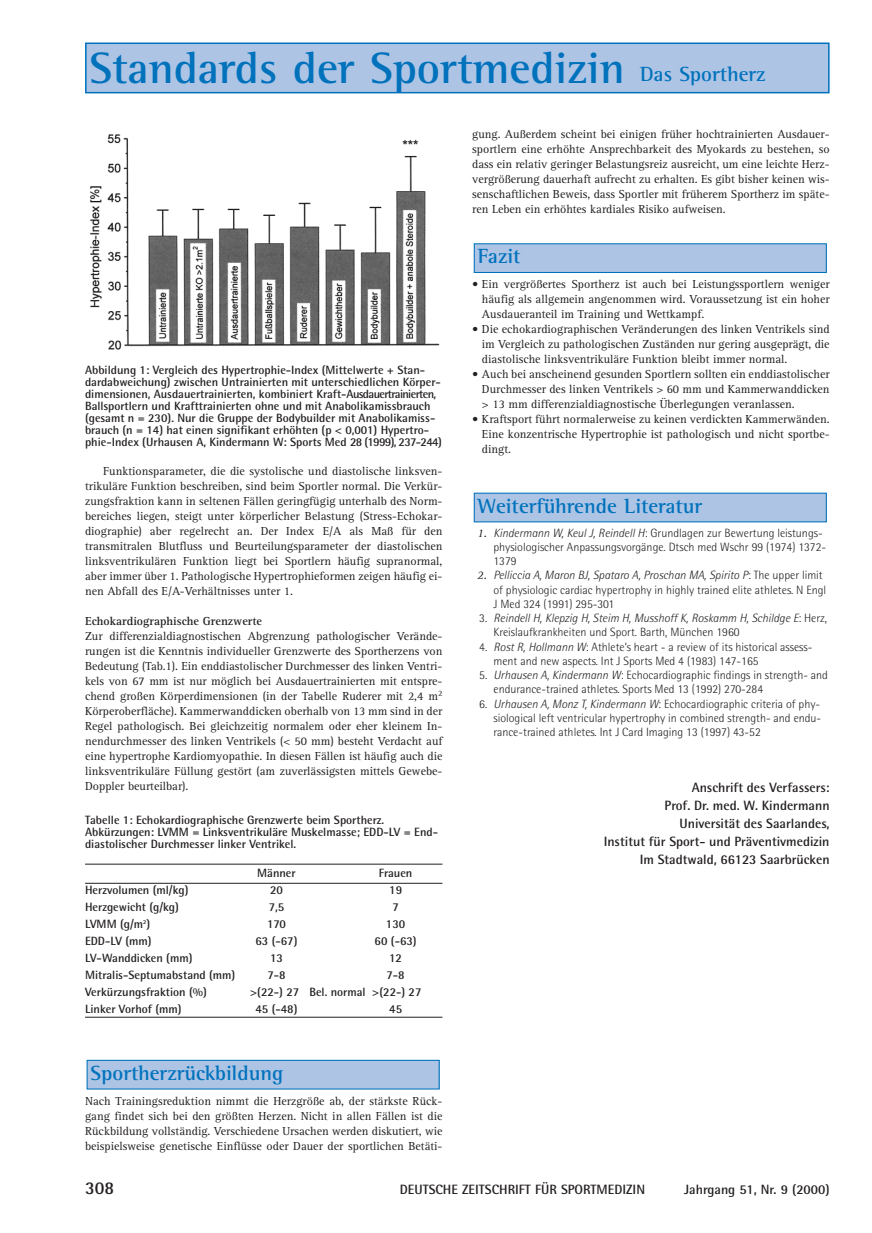
<style>
.page{position:relative;width:872px;height:1233px;background:#fff}
.page>*{position:absolute;margin:0;border:0;box-sizing:border-box;transform-origin:0 0}
.t1{font:700 45px "Rotis Semi Serif";color:#0072bc}
.t2{font:700 21px "Rotis Semi Serif";color:#0072bc}
.t3{font:700 18px "Rotis Semi Sans";color:#231f20}
.t4{font:700 13.5px/18px "Rotis Semi Sans";color:#231f20;text-align:right}
.t5{font:12px/15px "Rotis Serif";color:#231f20;text-align:justify}
.t6{font:700 12px/12px "Rotis Semi Sans";color:#231f20}
.t7{font:300 12px/14.2px "Rotis Semi Sans";color:#231f20}
.t8{font:700 12px "Rotis Serif";color:#231f20}
.s1{font-size:21px}
.s2{font-family:"Rotis Serif";font-weight:400;font-style:italic}
.s3{font-style:italic}
</style>
<div class="page">
<div style="left:86px;top:43px;width:742px;height:50px;background:#adc4e5"></div>
<div style="left:85px;top:43px;width:744px;height:50px;border:2px solid #0072bc"></div>
<div style="left:87px;top:1060px;width:352px;height:29px;background:#adc4e5"></div>
<div style="left:87px;top:1060px;width:352px;height:30px;border:1px solid #0072bc"></div>
<div style="left:474px;top:493px;width:352px;height:29px;background:#adc4e5"></div>
<div style="left:473px;top:493px;width:353px;height:29px;border:1px solid #0072bc"></div>
<div style="left:474px;top:244px;width:352px;height:28px;background:#adc4e5"></div>
<div style="left:473px;top:243px;width:353px;height:30px;border:1px solid #0072bc"></div>
<img style="left:89px;top:134px;width:351px;height:216px">
<hr style="left:85px;top:864px;width:357px;height:1px;background:#231f20">
<hr style="left:85px;top:883px;width:357px;height:1px;background:#231f20">
<hr style="left:85px;top:1017px;width:357px;height:1px;background:#231f20">
<h1 class="t1" style="left:90px;top:52px;width:677px">Standards der Sportmedizin <span class="s1">Das Sportherz</span></h1>
<p class="t5" style="left:472px;top:128px;width:359px">gung. Außerdem scheint bei einigen früher hochtrainierten Ausdauer&shy;sportlern eine erhöhte Ansprechbarkeit des Myokards zu bestehen, so dass ein relativ geringer Belastungsreiz ausreicht, um eine leichte Herz&shy;vergrößerung dauerhaft aufrecht zu erhalten. Es gibt bisher keinen wis&shy;senschaftlichen Beweis, dass Sportler mit früherem Sportherz im späte&shy;ren Leben ein erhöhtes kardiales Risiko aufweisen.</p>
<p class="t6" style="left:85px;top:365px;width:358px">Abbildung 1: Vergleich des Hypertrophie-Index (Mittelwerte + Stan&shy;dardabweichung) zwischen Untrainierten mit unterschiedlichen Körper&shy;dimensionen, Ausdauertrainierten, kombiniert Kraft-Ausdauertrainierten, Ballsportlern und Krafttrainierten ohne und mit Anabolikamissbrauch (gesamt n = 230). Nur die Gruppe der Bodybuilder mit Anabolikamiss&shy;brauch (n = 14) hat einen signifikant erhöhten (p &lt; 0,001) Hypertro&shy;phie-Index (Urhausen A, Kindermann W: Sports Med 28 (1999), 237-244)</p>
<p class="t5" style="left:85px;top:464px;width:359px;text-indent:18px">Funktionsparameter, die die systolische und diastolische linksven&shy;trikuläre Funktion beschreiben, sind beim Sportler normal. Die Verkür&shy;zungsfraktion kann in seltenen Fällen geringfügig unterhalb des Norm&shy;bereiches liegen, steigt unter körperlicher Belastung (Stress-Echokar&shy;diographie) aber regelrecht an. Der Index E/A als Maß für den transmitralen Blutfluss und Beurteilungsparameter der diastolischen linksventrikulären Funktion liegt bei Sportlern häufig supranormal, aber immer über 1. Pathologische Hypertrophieformen zeigen häufig ei&shy;nen Abfall des E/A-Verhältnisses unter 1.</p>
<p class="t8" style="left:85px;top:616px;width:179px">Echokardiographische Grenzwerte</p>
<p class="t5" style="left:85px;top:629px;width:359px">Zur differenzialdiagnostischen Abgrenzung pathologischer Verände&shy;rungen ist die Kenntnis individueller Grenzwerte des Sportherzens von Bedeutung (Tab.1). Ein enddiastolischer Durchmesser des linken Ventri&shy;kels von 67 mm ist nur möglich bei Ausdauertrainierten mit entspre&shy;chend großen Körperdimensionen (in der Tabelle Ruderer mit 2,4 m<sup>2<br></sup>Körperoberfläche). Kammerwanddicken oberhalb von 13 mm sind in der Regel pathologisch. Bei gleichzeitig normalem oder eher kleinem In&shy;nendurchmesser des linken Ventrikels (&lt; 50 mm) besteht Verdacht auf eine hypertrophe Kardiomyopathie. In diesen Fällen ist häufig auch die linksventrikuläre Füllung gestört (am zuverlässigsten mittels Gewebe-Doppler beurteilbar).</p>
<p class="t6" style="left:85px;top:815px;width:354px">Tabelle 1: Echokardiographische Grenzwerte beim Sportherz.<br>Abkürzungen: LVMM = Linksventrikuläre Muskelmasse; EDD-LV = End&shy;diastolischer Durchmesser linker Ventrikel.</p>
<p class="t6" style="left:257px;top:868px;width:40px">Männer</p>
<p class="t6" style="left:379px;top:868px;width:35px">Frauen</p>
<p class="t6" style="left:85px;top:885px;width:105px">Herzvolumen (ml/kg)</p>
<p class="t6" style="left:270px;top:885px;width:14px">20</p>
<p class="t6" style="left:389px;top:885px;width:14px">19</p>
<p class="t6" style="left:85px;top:902px;width:95px">Herzgewicht (g/kg)</p>
<p class="t6" style="left:269px;top:902px;width:17px">7,5</p>
<p class="t6" style="left:392px;top:902px;width:8px">7</p>
<p class="t6" style="left:85px;top:919px;width:67px">LVMM (g/m<sup>2</sup>)</p>
<p class="t6" style="left:267px;top:919px;width:20px">170</p>
<p class="t6" style="left:386px;top:919px;width:21px">130</p>
<p class="t6" style="left:85px;top:936px;width:68px">EDD-LV (mm)</p>
<p class="t6" style="left:255px;top:936px;width:44px">63 (-67)</p>
<p class="t6" style="left:374px;top:936px;width:44px">60 (-63)</p>
<p class="t6" style="left:85px;top:953px;width:109px">LV-Wanddicken (mm)</p>
<p class="t6" style="left:270px;top:953px;width:14px">13</p>
<p class="t6" style="left:389px;top:953px;width:14px">12</p>
<p class="t6" style="left:85px;top:970px;width:152px">Mitralis-Septumabstand (mm)</p>
<p class="t6" style="left:267px;top:970px;width:20px">7-8</p>
<p class="t6" style="left:386px;top:970px;width:20px">7-8</p>
<p class="t6" style="left:85px;top:987px;width:123px">Verkürzungsfraktion (%)</p>
<p class="t6" style="left:250px;top:987px;width:173px">&gt;(22-) 27 Bel. normal &gt;(22-) 27</p>
<p class="t6" style="left:85px;top:1004px;width:98px">Linker Vorhof (mm)</p>
<p class="t6" style="left:255px;top:1004px;width:44px">45 (-48)</p>
<p class="t6" style="left:389px;top:1004px;width:14px">45</p>
<h2 class="t2" style="left:91px;top:1065px;width:194px">Sportherzrückbildung</h2>
<p class="t5" style="left:85px;top:1094px;width:359px">Nach Trainingsreduktion nimmt die Herzgröße ab, der stärkste Rück&shy;gang findet sich bei den größten Herzen. Nicht in allen Fällen ist die Rückbildung vollständig. Verschiedene Ursachen werden diskutiert, wie beispielsweise genetische Einflüsse oder Dauer der sportlichen Betäti-</p>
<h2 class="t2" style="left:478px;top:249px;width:44px">Fazit</h2>
<p class="t5" style="left:482px;top:278px;width:349px;text-indent:-10px">• Ein vergrößertes Sportherz ist auch bei Leistungssportlern weniger häufig als allgemein angenommen wird. Voraussetzung ist ein hoher Ausdaueranteil im Training und Wettkampf.</p>
<p class="t5" style="left:482px;top:323px;width:349px;text-indent:-10px">• Die echokardiographischen Veränderungen des linken Ventrikels sind im Vergleich zu pathologischen Zuständen nur gering ausgeprägt, die diastolische linksventrikuläre Funktion bleibt immer normal.</p>
<p class="t5" style="left:482px;top:368px;width:349px;text-indent:-10px">• Auch bei anscheinend gesunden Sportlern sollten ein enddiastolischer Durchmesser des linken Ventrikels &gt; 60 mm und Kammerwanddicken &gt; 13 mm differenzialdiagnostische Überlegungen veranlassen.</p>
<p class="t5" style="left:482px;top:413px;width:349px;text-indent:-10px">• Kraftsport führt normalerweise zu keinen verdickten Kammerwänden.<br>Eine konzentrische Hypertrophie ist pathologisch und nicht sportbe&shy;dingt.</p>
<h2 class="t2" style="left:478px;top:498px;width:226px">Weiterführende Literatur</h2>
<p class="t7" style="left:493px;top:527px;width:334px;text-indent:-16px"><span class="s2">1.</span> <span class="s3">Kindermann W, Keul J, Reindell H</span>: Grundlagen zur Bewertung leistungs&shy;physiologischer Anpassungsvorgänge. Dtsch med Wschr 99 (1974) 1372-<br>1379</p>
<p class="t7" style="left:493px;top:569px;width:334px;text-indent:-16px"><span class="s2">2.</span> <span class="s3">Pelliccia A, Maron BJ, Spataro A, Proschan MA, Spirito P</span>: The upper limit of physiologic cardiac hypertrophy in highly trained elite athletes. N Engl<br>J Med 324 (1991) 295-301</p>
<p class="t7" style="left:493px;top:612px;width:335px;text-indent:-14px">3. <span class="s3">Reindell H, Klepzig H, Steim H, Musshoff K, Roskamm H, Schildge E</span>: Herz,<br>Kreislaufkrankheiten und Sport. Barth, München 1960</p>
<p class="t7" style="left:493px;top:641px;width:320px;text-indent:-14px">4. <span class="s3">Rost R, Hollmann W</span>: Athlete’s heart - a review of its historical assess&shy;ment and new aspects. Int J Sports Med 4 (1983) 147-165</p>
<p class="t7" style="left:493px;top:669px;width:336px;text-indent:-14px">5. <span class="s3">Urhausen A, Kindermann W</span>: Echocardiographic findings in strength- and endurance-trained athletes. Sports Med 13 (1992) 270-284</p>
<p class="t7" style="left:493px;top:698px;width:329px;text-align:justify;text-indent:-14px">6. <span class="s3">Urhausen A, Monz T, Kindermann W</span>: Echocardiographic criteria of phy&shy;siological left ventricular hypertrophy in combined strength- and endu&shy;rance-trained athletes. Int J Card Imaging 13 (1997) 43-52</p>
<p class="t4" style="left:604px;top:780px;width:227px">Anschrift des Verfassers:<br>Prof. Dr. med. W. Kindermann<br>Universität des Saarlandes,<br>Institut für Sport- und Präventivmedizin<br>Im Stadtwald, 66123 Saarbrücken</p>
<h3 class="t3" style="left:85px;top:1182px;width:30px">308</h3>
<p class="t4" style="left:400px;top:1182px;width:247px">DEUTSCHE ZEITSCHRIFT FÜR SPORTMEDIZIN</p>
<p class="t4" style="left:684px;top:1182px;width:147px">Jahrgang 51, Nr. 9 (2000)</p>
</div>
